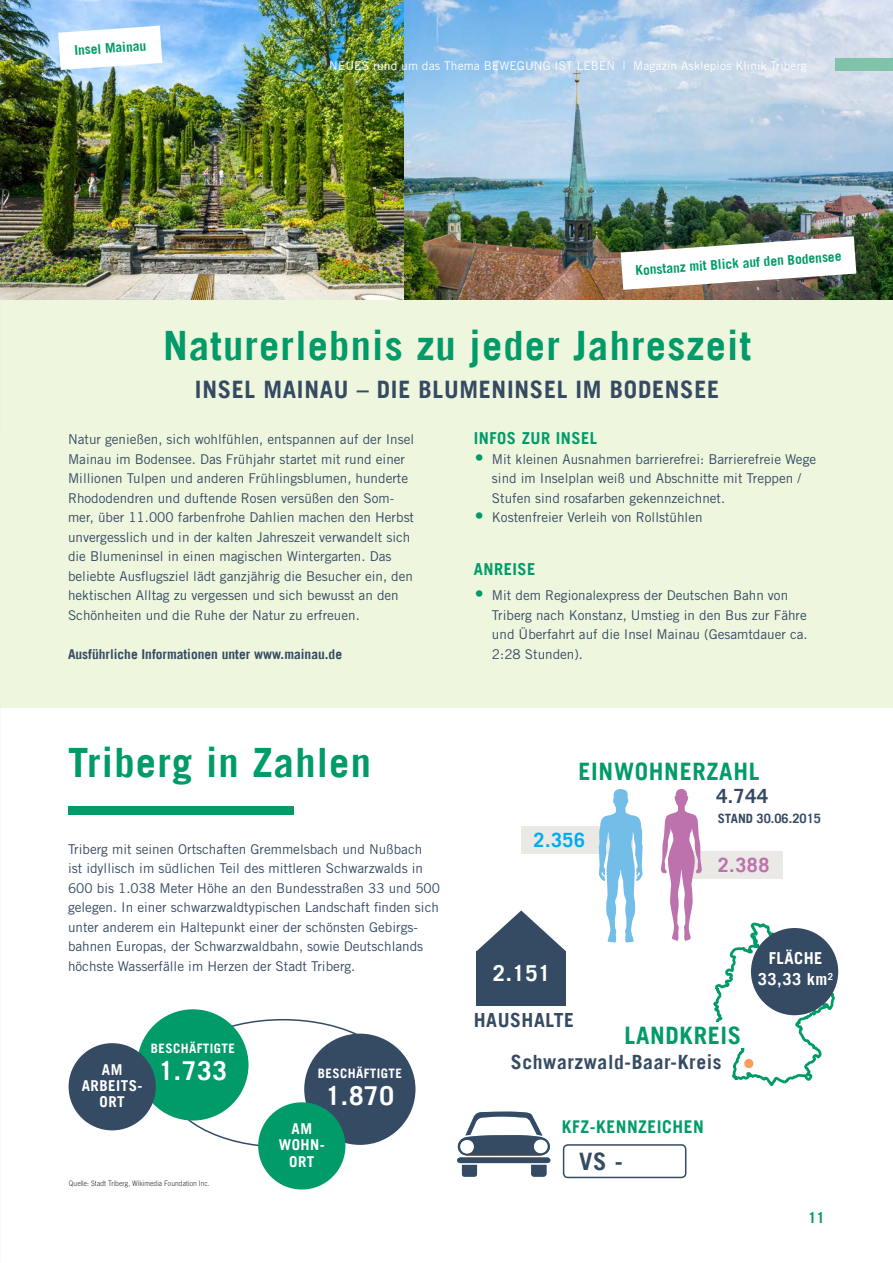
<style>
.page{position:relative;width:893px;height:1263px;background:#fff}
.page>*{position:absolute;margin:0;border:0;box-sizing:border-box;transform-origin:0 0}
.t1{font:700 40.5px "Trade Gothic LT Std";letter-spacing:.03em;color:#009b69}
.t2{font:700 26.1px "Trade Gothic LT Std";letter-spacing:.03em;color:#fff}
.t3{font:700 24px "Trade Gothic LT Std";letter-spacing:.03em;color:#354a63}
.t4{font:700 24px "Trade Gothic LT Std";letter-spacing:.03em;color:#009b69}
.t5{font:700 21.9px "Trade Gothic LT Std";color:#fff}
.t6{font:700 19.65px "Trade Gothic LT Std";letter-spacing:.03em;color:#354a63}
.t7{font:700 19.65px "Trade Gothic LT Std";color:#bd72ae}
.t8{font:700 19.65px "Trade Gothic LT Std";color:#00aeef}
.t9{font:700 19.5px "Trade Gothic LT Std";letter-spacing:.03em;color:#354a63}
.t10{font:700 17.55px "Trade Gothic LT Std";letter-spacing:.03em;color:#009b69}
.t11{font:700 16.5px "Trade Gothic LT Std";letter-spacing:.03em;color:#009b69}
.t12{font:700 16.5px "Trade Gothic LT Std";letter-spacing:.03em;color:#fff}
.t13{font:700 15px "Trade Gothic LT Std";letter-spacing:.03em;color:#fff}
.t14{font:700 15px "Trade Gothic LT Std";color:#009b69}
.t15{font:13.5px/19.5px "Trade Gothic LT Pro";color:#354a63}
.t16{font:700 13.5px "Trade Gothic LT Std";color:#354a63}
.t17{font:700 13.5px "Trade Gothic LT Std";color:#009b69}
.t18{font:700 13.05px "Trade Gothic LT Std";letter-spacing:.03em;color:#fff}
.t19{font:700 12.9px "Trade Gothic LT Std";color:#354a63}
.t20{font:12px "Trade Gothic LT Pro";letter-spacing:.01em;color:#fff}
.Aufzählung{font:300 7.5px "Trade Gothic LT Pro";letter-spacing:.01em;color:#231f20;scale:.9 1}
.s1{font-size:18px;color:#009b69}
</style>
<div class="page">
<div style="left:0;top:299px;width:893px;height:408px;background:#eff6de"></div>
<div style="left:68px;top:807px;width:225px;height:8px;background:#009b69"></div>
<div style="left:522px;top:826px;width:111px;height:27px;background:#ebe9e6"></div>
<div style="left:690px;top:851px;width:93px;height:28px;background:#ebe9e6"></div>
<svg style="left:661px;top:789px;width:41px;height:152px"></svg>
<svg style="left:599px;top:789px;width:44px;height:153px"></svg>
<div style="left:137px;top:1009px;width:112px;height:111px;background:#009b69;border-radius:50%"></div>
<div style="left:69px;top:1043px;width:87px;height:87px;background:#354a63;border-radius:50%"></div>
<svg style="left:713px;top:922px;width:123px;height:164px"></svg>
<div style="left:476px;top:951px;width:90px;height:55px;background:#354a63"></div>
<svg style="left:477px;top:910px;width:89px;height:41px"></svg>
<div style="left:592px;top:1022px;width:181px;height:26px;background:#fff"></div>
<svg style="left:457px;top:1111px;width:94px;height:66px"></svg>
<div style="left:534px;top:1139px;width:13px;height:14px;background:#fff;border-radius:50%"></div>
<div style="left:460px;top:1140px;width:14px;height:13px;background:#fff;border-radius:50%"></div>
<div style="left:563px;top:1144px;width:123px;height:34px;border:2px solid #354a63;border-radius:4px"></div>
<div style="left:744px;top:1059px;width:9px;height:9px;background:#f89e5b;border-radius:50%"></div>
<div style="left:751px;top:928px;width:87px;height:87px;background:#354a63;border-radius:50%"></div>
<div style="left:304px;top:1034px;width:111px;height:111px;background:#354a63;border-radius:50%"></div>
<div style="left:258px;top:1102px;width:87px;height:87px;background:#009b69;border-radius:50%"></div>
<img style="left:0;top:0;width:893px;height:299px">
<img style="left:621px;top:236px;width:235px;height:54px">
<svg style="left:58px;top:26px;width:104px;height:44px"></svg>
<div style="left:835px;top:58px;width:58px;height:13px;background:#80c2aa"></div>
<p class="t17" style="left:74px;top:42px;width:74px;rotate:-4deg">Insel Mainau</p>
<p class="t20" style="left:329px;top:58px;width:479px">NEUES rund um das Thema BEWEGUNG IST LEBEN | Magazin Asklepios Klinik Triberg</p>
<p class="t17" style="left:635px;top:262px;width:208px;rotate:-4deg">Konstanz mit Blick auf den Bodensee</p>
<p class="t1" style="left:163px;top:321px;width:589px">Naturerlebnis zu jeder Jahreszeit</p>
<p class="t3" style="left:195px;top:375px;width:526px">INSEL MAINAU – DIE BLUMENINSEL IM BODENSEE</p>
<p class="t15" style="left:68px;top:429px;width:348px">Natur genießen, sich wohlfühlen, entspannen auf der Insel Mainau im Bodensee. Das Frühjahr startet mit rund einer Millionen Tulpen und anderen Frühlingsblumen, hunderte Rhododendren und duftende Rosen versüßen den Som&shy;mer, über 11.000 farbenfrohe Dahlien machen den Herbst unvergesslich und in der kalten Jahreszeit verwandelt sich die Blumeninsel in einen magischen Wintergarten. Das beliebte Ausflugsziel lädt ganzjährig die Besucher ein, den hektischen Alltag zu vergessen und sich bewusst an den Schönheiten und die Ruhe der Natur zu erfreuen.</p>
<p class="t16" style="left:68px;top:645px;width:276px">Ausführliche Informationen unter www.mainau.de</p>
<p class="t11" style="left:474px;top:428px;width:125px">INFOS ZUR INSEL</p>
<p class="t15" style="left:492px;top:449px;width:326px;text-indent:-17px"><span class="s1">•</span> Mit kleinen Ausnahmen barrierefrei: Barrierefreie Wege sind im Inselplan weiß und Abschnitte mit Treppen /<br>Stufen sind rosafarben gekennzeichnet.</p>
<p class="t15" style="left:475px;top:507px;width:229px"><span class="s1">•</span> Kostenfreier Verleih von Rollstühlen</p>
<p class="t11" style="left:474px;top:559px;width:63px">ANREISE</p>
<p class="t15" style="left:492px;top:585px;width:317px;text-indent:-17px"><span class="s1">•</span> Mit dem Regionalexpress der Deutschen Bahn von Triberg nach Konstanz, Umstieg in den Bus zur Fähre und Überfahrt auf die Insel Mainau (Gesamtdauer ca.<br>2:28 Stunden).</p>
<p class="t1" style="left:68px;top:737px;width:304px">Triberg in Zahlen</p>
<p class="t15" style="left:68px;top:839px;width:374px">Triberg mit seinen Ortschaften Gremmelsbach und Nußbach<br>ist idyllisch im südlichen Teil des mittleren Schwarzwalds in 600 bis 1.038 Meter Höhe an den Bundesstraßen 33 und 500 gelegen. In einer schwarzwaldtypischen Landschaft finden sich unter anderem ein Haltepunkt einer der schönsten Gebirgs&shy;bahnen Europas, der Schwarzwaldbahn, sowie Deutschlands höchste Wasserfälle im Herzen der Stadt Triberg.</p>
<p class="t18" style="left:151px;top:1040px;width:85px">BESCHÄFTIGTE</p>
<p class="t13" style="left:102px;top:1060px;width:22px">AM</p>
<p class="t2" style="left:159px;top:1055px;width:70px">1.733</p>
<p class="t13" style="left:82px;top:1076px;width:62px">ARBEITS-</p>
<p class="t13" style="left:100px;top:1093px;width:27px">ORT</p>
<p class="Aufzählung" style="left:69px;top:1179px;width:158px">Quelle: Stadt Triberg, Wikimedia Foundation Inc.</p>
<p class="t18" style="left:318px;top:1065px;width:85px">BESCHÄFTIGTE</p>
<p class="t2" style="left:326px;top:1079px;width:70px">1.870</p>
<p class="t13" style="left:292px;top:1119px;width:22px">AM</p>
<p class="t13" style="left:279px;top:1136px;width:47px">WOHN-</p>
<p class="t13" style="left:289px;top:1152px;width:27px">ORT</p>
<p class="t4" style="left:578px;top:756px;width:183px">EINWOHNERZAHL</p>
<p class="t6" style="left:716px;top:784px;width:53px">4.744</p>
<p class="t8" style="left:533px;top:827px;width:53px">2.356</p>
<p class="t5" style="left:493px;top:959px;width:59px">2.151</p>
<p class="t19" style="left:718px;top:810px;width:105px">STAND 30.06.2015</p>
<p class="t7" style="left:718px;top:853px;width:53px">2.388</p>
<p class="t12" style="left:769px;top:948px;width:55px">FLÄCHE</p>
<p class="t12" style="left:758px;top:969px;width:77px">33,33 km<sup>2</sup></p>
<p class="t9" style="left:474px;top:1008px;width:102px">HAUSHALTE</p>
<p class="t4" style="left:625px;top:1020px;width:118px">LANDKREIS</p>
<p class="t6" style="left:511px;top:1050px;width:212px">Schwarzwald-Baar-Kreis</p>
<p class="t10" style="left:562px;top:1115px;width:144px">KFZ-KENNZEICHEN</p>
<p class="t3" style="left:579px;top:1146px;width:45px">VS -</p>
<p class="t14" style="left:808px;top:1208px;width:18px">11</p>
</div>
